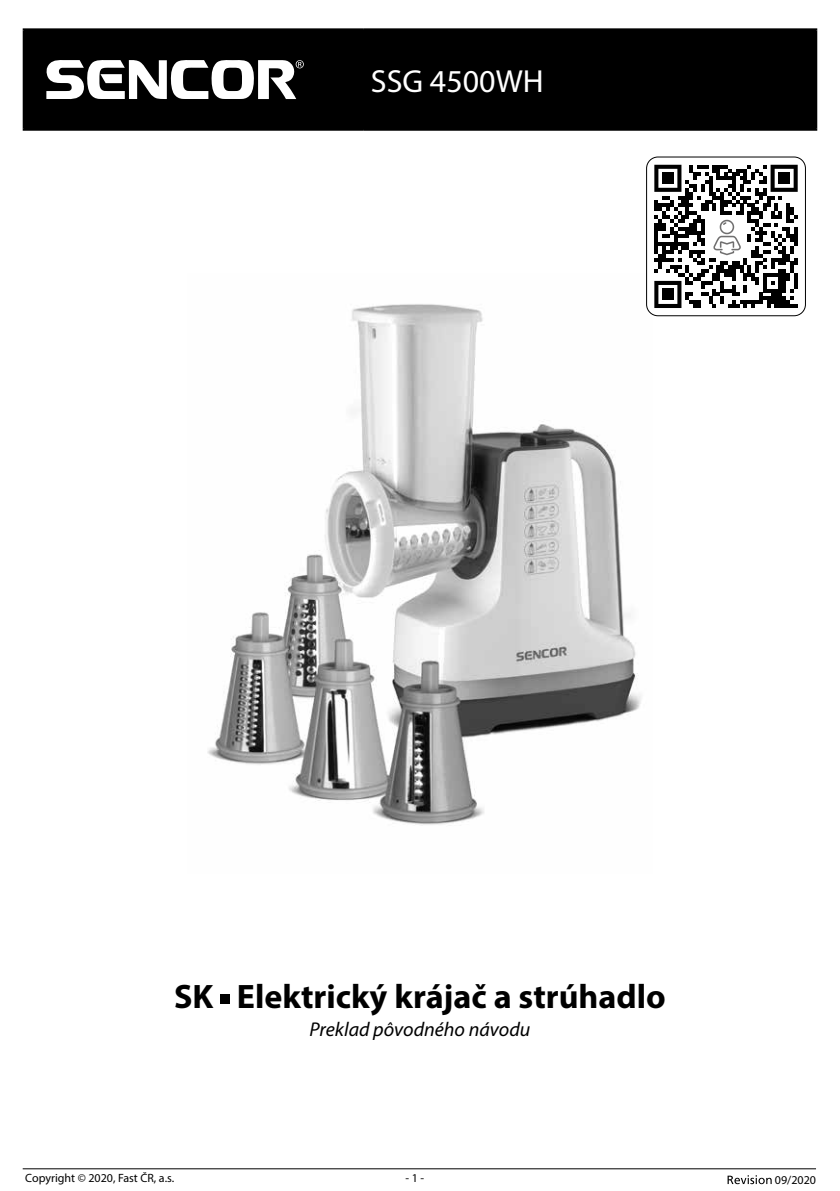
<style>
.page{position:relative;width:840px;height:1191px;background:#fff}
.page>*{position:absolute;margin:0;border:0;box-sizing:border-box;transform-origin:0 0}
.t1{font:700 34px "Myriad Pro";color:#000}
.t2{font:32px "Myriad Pro";color:#fff}
.t3{font:italic 20px "Myriad Pro";color:#000}
.t4{font:12px "Myriad Pro";color:#000}
</style>
<div class="page">
<svg style="left:727px;top:1175px;width:44px;height:9px"></svg>
<hr style="left:23px;top:1168px;width:792px;height:1px;background:#000">
<img style="left:207px;top:304px;width:434px;height:521px">
<div style="left:220px;top:994px;width:10px;height:10px;background:#000"></div>
<div style="left:25px;top:30px;width:789px;height:99px;background:#000"></div>
<hr style="left:23px;top:28px;width:340px;height:2px;background:#000">
<hr style="left:23px;top:30px;width:2px;height:99px;background:#000">
<hr style="left:361px;top:30px;width:2px;height:99px;background:#000">
<hr style="left:23px;top:129px;width:340px;height:2px;background:#000">
<hr style="left:363px;top:28px;width:453px;height:2px;background:#000">
<hr style="left:814px;top:30px;width:2px;height:99px;background:#000">
<hr style="left:363px;top:129px;width:453px;height:2px;background:#000">
<svg style="left:45px;top:59px;width:258px;height:41px"></svg>
<svg style="left:646px;top:157px;width:159px;height:159px"></svg>
<h2 class="t2" style="left:370px;top:61px;width:174px">SSG 4500WH</h2>
<h1 class="t1" style="left:174px;top:974px;width:492px">SK Elektrický krájač a strúhadlo</h1>
<h3 class="t3" style="left:309px;top:1017px;width:222px">Preklad pôvodného návodu</h3>
<p class="t4" style="left:25px;top:1170px;width:150px">Copyright © 2020, Fast ČR, a.s.</p>
<p class="t4" style="left:405px;top:1170px;width:20px">- 1 -</p>
<p class="t4" style="left:774px;top:1172px;width:43px">09/2020</p>
</div>
